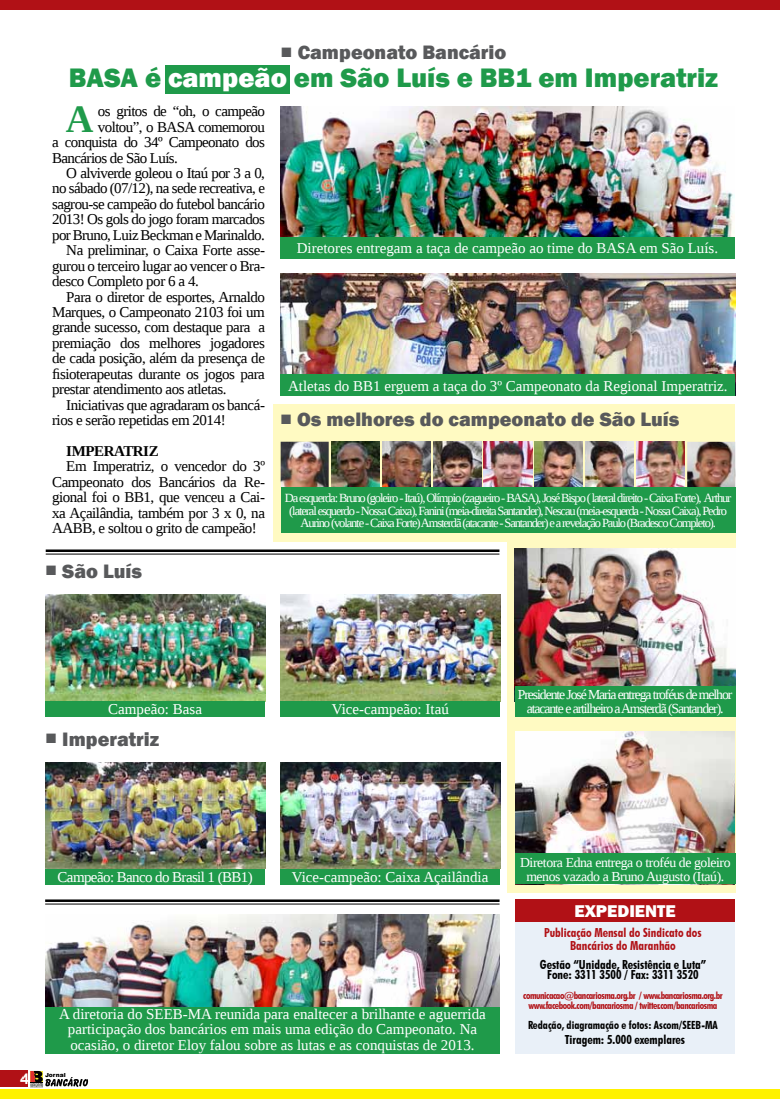
<style>
.page{position:relative;width:780px;height:1099px;background:#fff}
.page>*{position:absolute;margin:0;border:0;box-sizing:border-box;transform-origin:0 0}
.t1{font:700 38.25px "Liberation Serif";color:#1f9a4a}
.t2{font:800 27.5px "Franklin Gothic";color:#1f9a4a}
.t3{font:800 20px "Franklin Gothic";color:#58595b}
.t4{font:800 17.5px "Franklin Gothic";color:#fff}
.t5{font:15px/15.4px "Liberation Serif";letter-spacing:-.03em;color:#000;text-align:justify}
.t6{font:15px/15.2px "Liberation Serif";color:#fff;text-align:center}
.t7{font:15px "Liberation Serif";letter-spacing:-.04em;color:#fff}
.t8{font:700 15px "Liberation Serif";letter-spacing:-.03em;color:#000}
.t9{font:700 15px "Arial";color:#fff}
.t10{font:13.75px/14px "Liberation Serif";letter-spacing:-.08em;color:#fff;text-align:center}
.t11{font:13.75px/14px "Liberation Serif";letter-spacing:-.03em;color:#fff;text-align:center}
.t12{font:12.5px/12.8px "Liberation Serif";letter-spacing:-.09em;color:#fff;text-align:center}
.t13{font:700 condensed 12.5px/10px "Futura BT";color:#000;text-align:center}
.t14{font:700 condensed 12.5px/12.5px "Futura BT";color:#b11116;text-align:center}
.t15{font:700 condensed 11.25px "Futura BT";color:#000}
.t16{font:700 condensed 10px/10px "Futura BT";letter-spacing:-.04em;color:#b11116;text-align:center}
.t17{font:900 6px "Arial";color:#000}
.s1{color:#fff}
</style>
<div class="page">
<div style="left:0;top:1070px;width:28px;height:17px;background:#b11116"></div>
<svg style="left:30px;top:1070px;width:58px;height:18px"></svg>
<div style="left:0;top:1089px;width:779px;height:9px;background:#fff200"></div>
<div style="left:0;top:0;width:779px;height:10px;background:#b11116"></div>
<div style="left:273px;top:404px;width:462px;height:137px;background:#fffac2"></div>
<div style="left:507px;top:533px;width:228px;height:359px;background:#fffac2"></div>
<div style="left:165px;top:65px;width:125px;height:29px;background:#1f9a4a"></div>
<div style="left:515px;top:921px;width:220px;height:132px;background:#e9f0f8"></div>
<div style="left:515px;top:899px;width:220px;height:22px;background:#b11116"></div>
<img style="left:280px;top:106px;width:454px;height:131px">
<div style="left:280px;top:237px;width:455px;height:21px;background:#1f9a4a"></div>
<img style="left:45px;top:594px;width:220px;height:107px">
<img style="left:280px;top:594px;width:220px;height:107px">
<div style="left:45px;top:701px;width:220px;height:15px;background:#1f9a4a"></div>
<div style="left:280px;top:701px;width:220px;height:15px;background:#1f9a4a"></div>
<img style="left:515px;top:731px;width:220px;height:122px">
<div style="left:45px;top:1004px;width:455px;height:49px;background:#1f9a4a"></div>
<img style="left:280px;top:441px;width:49px;height:46px">
<img style="left:331px;top:442px;width:48px;height:45px">
<img style="left:382px;top:442px;width:48px;height:45px">
<img style="left:433px;top:441px;width:48px;height:46px">
<img style="left:484px;top:442px;width:48px;height:45px">
<img style="left:585px;top:442px;width:48px;height:45px">
<img style="left:687px;top:442px;width:48px;height:45px">
<img style="left:534px;top:442px;width:48px;height:45px">
<img style="left:636px;top:442px;width:48px;height:45px">
<div style="left:281px;top:487px;width:454px;height:46px;background:#1f9a4a"></div>
<img style="left:45px;top:914px;width:454px;height:92px">
<img style="left:280px;top:274px;width:455px;height:101px">
<div style="left:280px;top:375px;width:455px;height:21px;background:#1f9a4a"></div>
<img style="left:45px;top:762px;width:220px;height:106px">
<div style="left:45px;top:868px;width:220px;height:16px;background:#1f9a4a"></div>
<hr style="left:46px;top:549px;width:453px;height:3px;background:#000">
<hr style="left:46px;top:553px;width:453px;height:1px;background:#000">
<hr style="left:45px;top:899px;width:454px;height:2px;background:#000">
<hr style="left:45px;top:903px;width:454px;height:1px;background:#000">
<img style="left:280px;top:762px;width:220px;height:106px">
<div style="left:280px;top:868px;width:220px;height:16px;background:#1f9a4a"></div>
<img style="left:515px;top:548px;width:220px;height:137px">
<div style="left:515px;top:685px;width:220px;height:31px;background:#1f9a4a"></div>
<div style="left:515px;top:853px;width:220px;height:31px;background:#1f9a4a"></div>
<h3 class="t3" style="left:280px;top:39px;width:227px">■ Campeonato Bancário</h3>
<h2 class="t2" style="left:69px;top:59px;width:651px">BASA é <span class="s1">campeão</span> em São Luís e BB1 em Imperatriz</h2>
<h1 class="t1" style="left:66px;top:93px;width:29px">A</h1>
<p class="t5" style="left:98px;top:104px;width:168px">os gritos de “oh, o campeão</p>
<p class="t5" style="left:98px;top:119px;width:168px">voltou”, o BASA comemorou</p>
<p class="t5" style="left:52px;top:134px;width:214px">a conquista do 34º Campeonato dos</p>
<p class="t5" style="left:52px;top:150px;width:127px">Bancários de São Luís.</p>
<p class="t5" style="left:66px;top:165px;width:200px">O alviverde goleou o Itaú por 3 a 0,</p>
<p class="t5" style="left:52px;top:181px;width:214px">no sábado (07/12), na sede recreativa, e</p>
<p class="t5" style="left:52px;top:196px;width:214px">sagrou-se campeão do futebol bancário</p>
<p class="t5" style="left:52px;top:211px;width:214px">2013! Os gols do jogo foram marcados</p>
<p class="t5" style="left:52px;top:227px;width:214px">por Bruno, Luiz Beckman e Marinaldo.</p>
<p class="t5" style="left:66px;top:242px;width:200px">Na preliminar, o Caixa Forte asse-</p>
<p class="t5" style="left:52px;top:258px;width:214px">gurou o terceiro lugar ao vencer o Bra-</p>
<p class="t5" style="left:52px;top:273px;width:148px">desco Completo por 6 a 4.</p>
<p class="t5" style="left:66px;top:289px;width:200px">Para o diretor de esportes, Arnaldo</p>
<p class="t5" style="left:52px;top:304px;width:214px">Marques, o Campeonato 2103 foi um</p>
<p class="t5" style="left:52px;top:320px;width:214px">grande sucesso, com destaque para a</p>
<p class="t5" style="left:52px;top:335px;width:214px">premiação dos melhores jogadores</p>
<p class="t5" style="left:52px;top:350px;width:214px">de cada posição, além da presença de</p>
<p class="t5" style="left:52px;top:366px;width:214px">fisioterapeutas durante os jogos para</p>
<p class="t5" style="left:52px;top:381px;width:176px">prestar atendimento aos atletas.</p>
<p class="t5" style="left:66px;top:397px;width:200px">Iniciativas que agradaram os bancá-</p>
<p class="t5" style="left:52px;top:412px;width:175px">rios e serão repetidas em 2014!</p>
<p class="t8" style="left:66px;top:441px;width:94px">IMPERATRIZ</p>
<p class="t5" style="left:52px;top:458px;width:214px;text-indent:14px">Em Imperatriz, o vencedor do 3º Campeonato dos Bancários da Re&shy;gional foi o BB1, que venceu a Cai&shy;xa Açailândia, também por 3 x 0, na AABB, e soltou o grito de campeão!</p>
<p class="t6" style="left:297px;top:240px;width:423px">Diretores entregam a taça de campeão ao time do BASA em São Luís.</p>
<p class="t6" style="left:288px;top:378px;width:441px">Atletas do BB1 erguem a taça do 3º Campeonato da Regional Imperatriz.</p>
<h3 class="t3" style="left:280px;top:407px;width:401px">■ Os melhores do campeonato de São Luís</h3>
<p class="t12" style="left:285px;top:491px;width:448px">Da esquerda: Bruno (goleiro - Itaú), Olímpio (zagueiro - BASA), José Bispo ( lateral direito - Caixa Forte), Arthur (lateral esquerdo - Nossa Caixa), Fanini (meia-direita Santander), Nescau (meia-esquerda - Nossa Caixa), Pedro<br>Aurino (volante - Caixa Forte) Amsterdã (atacante - Santander) e a revelação Paulo (Bradesco Completo).</p>
<h3 class="t3" style="left:45px;top:558px;width:98px">■ São Luís</h3>
<p class="t6" style="left:108px;top:701px;width:95px">Campeão: Basa</p>
<p class="t6" style="left:332px;top:701px;width:118px">Vice-campeão: Itaú</p>
<h3 class="t3" style="left:45px;top:726px;width:115px">■ Imperatriz</h3>
<p class="t10" style="left:518px;top:687px;width:216px">Presidente José Maria entrega troféus de melhor atacante e artilheiro a Amsterdã (Santander).</p>
<p class="t7" style="left:58px;top:867px;width:197px">Campeão: Banco do Brasil 1 (BB1)</p>
<p class="t6" style="left:292px;top:869px;width:198px">Vice-campeão: Caixa Açailândia</p>
<p class="t6" style="left:59px;top:1006px;width:428px">A diretoria do SEEB-MA reunida para enaltecer a brilhante e aguerrida participação dos bancários em mais uma edição do Campeonato. Na ocasião, o diretor Eloy falou sobre as lutas e as conquistas de 2013.</p>
<p class="t9" style="left:20px;top:1069px;width:10px">4</p>
<p class="t17" style="left:45px;top:1071px;width:22px">Jornal</p>
<p class="t11" style="left:520px;top:855px;width:212px">Diretora Edna entrega o troféu de goleiro menos vazado a Bruno Augusto (Itaú).</p>
<p class="t4" style="left:574px;top:899px;width:103px">EXPEDIENTE</p>
<p class="t14" style="left:544px;top:926px;width:159px">Publicação Mensal do Sindicato dos<br>Bancários do Maranhão</p>
<p class="t13" style="left:539px;top:959px;width:168px">Gestão “Unidade, Resistência e Luta”<br>Fone: 3311 3500 / Fax: 3311 3520</p>
<p class="t16" style="left:523px;top:989px;width:201px">comunicacao@bancariosma.org.br / www.bancariosma.org.br www.facebook.com/bancariosma / twitter.com/bancariosma</p>
<p class="t15" style="left:528px;top:1017px;width:191px">Redação, diagramação e fotos: Ascom/SEEB-MA</p>
<p class="t13" style="left:564px;top:1034px;width:122px">Tiragem: 5.000 exemplares</p>
</div>
